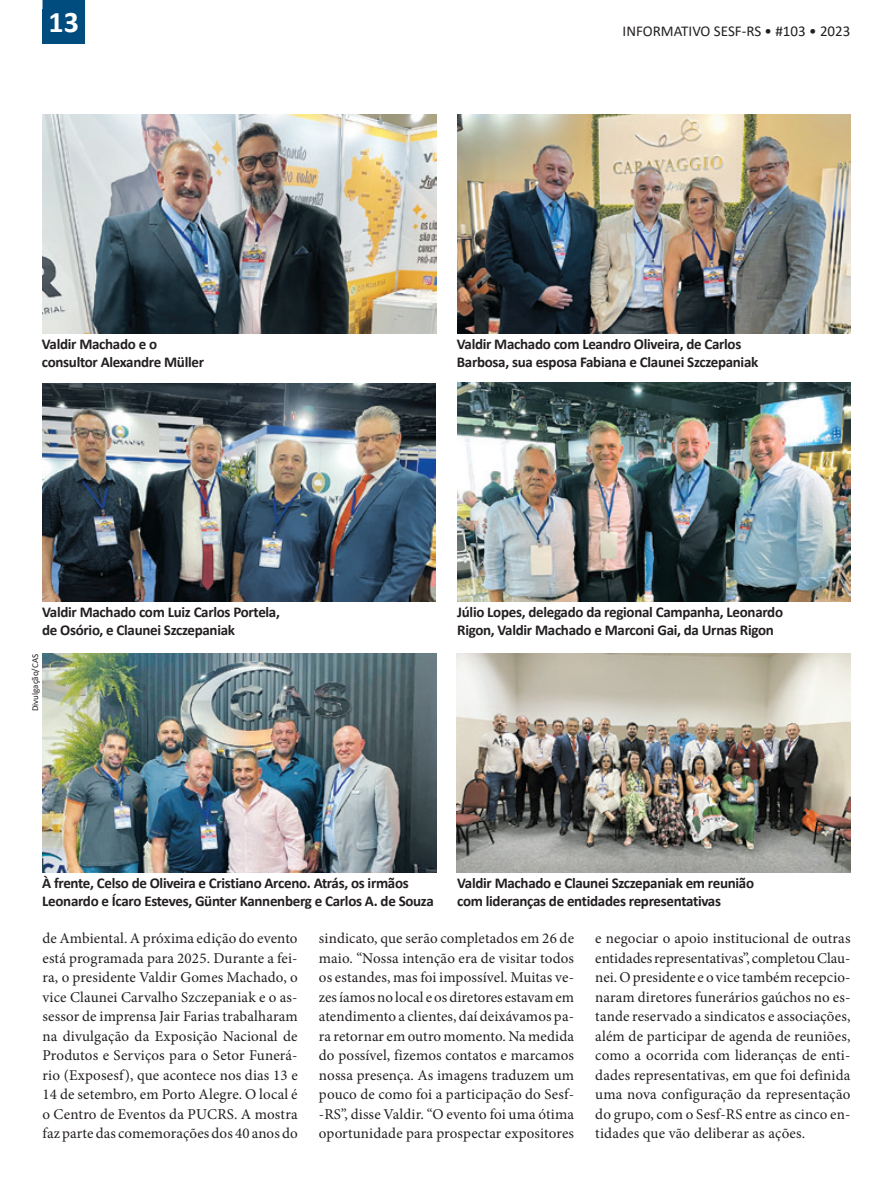
<style>
.page{position:relative;width:893px;height:1191px;background:#fff}
.page>*{position:absolute;margin:0;border:0;box-sizing:border-box;transform-origin:0 0}
._09__Textos{font:700 30px "Calibri";color:#fff}
._09__Textos-2{font:15px/19.5px "Minion Pro";letter-spacing:.01em;color:#231f20;text-align:justify}
._09__Textos-3{font:700 15px/18px "Calibri";letter-spacing:-.02em;color:#231f20}
.t1{font:15px "Calibri";color:#231f20}
._09__Textos-4{font:9px "Calibri";color:#231f20}
</style>
<div class="page">
<img style="left:43px;top:114px;width:393px;height:219px">
<img style="left:457px;top:114px;width:394px;height:219px">
<img style="left:42px;top:383px;width:394px;height:219px">
<img style="left:457px;top:383px;width:394px;height:219px">
<img style="left:43px;top:654px;width:393px;height:218px">
<img style="left:457px;top:654px;width:393px;height:219px">
<svg style="left:43px;top:0;width:42px;height:10px"></svg>
<div style="left:43px;top:10px;width:42px;height:34px;background:#014c7e"></div>
<p class="_09__Textos" style="left:49px;top:1px;width:32px">13</p>
<p class="t1" style="left:623px;top:20px;width:229px">INFORMATIVO SESF-RS • #103 • 2023</p>
<p class="_09__Textos-3" style="left:42px;top:334px;width:117px">Valdir Machado e o</p>
<p class="_09__Textos-3" style="left:42px;top:352px;width:164px">consultor Alexandre Müller</p>
<p class="_09__Textos-3" style="left:457px;top:334px;width:303px">Valdir Machado com Leandro Oliveira, de Carlos<br>Barbosa, sua esposa Fabiana e Claunei Szczepaniak</p>
<p class="_09__Textos-3" style="left:42px;top:603px;width:239px">Valdir Machado com Luiz Carlos Portela, de Osório, e Claunei Szczepaniak</p>
<p class="_09__Textos-4" style="left:29px;top:711px;width:59px;rotate:-90deg">Divulgação/CAS</p>
<p class="_09__Textos-3" style="left:457px;top:603px;width:327px">Júlio Lopes, delegado da regional Campanha, Leonardo<br>Rigon, Valdir Machado e Marconi Gai, da Urnas Rigon</p>
<p class="_09__Textos-3" style="left:42px;top:874px;width:393px">À frente, Celso de Oliveira e Cristiano Arceno. Atrás, os irmãos<br>Leonardo e Ícaro Esteves, Günter Kannenberg e Carlos A. de Souza</p>
<p class="_09__Textos-3" style="left:457px;top:873px;width:298px">Valdir Machado e Claunei Szczepaniak em reunião com lideranças de entidades representativas</p>
<p class="_09__Textos-2" style="left:43px;top:929px;width:257px">de Ambiental. A próxima edição do evento está programada para 2025. Durante a fei&shy;ra, o presidente Valdir Gomes Machado, o vice Claunei Carvalho Szczepaniak e o as&shy;sessor de imprensa Jair Farias trabalharam na divulgação da Exposição Nacional de Produtos e Serviços para o Setor Funerá&shy;rio (Exposesf), que acontece nos dias 13 e 14 de setembro, em Porto Alegre. O local é o Centro de Eventos da PUCRS. A mostra faz parte das comemorações dos 40 anos do</p>
<p class="_09__Textos-2" style="left:319px;top:929px;width:257px">sindicato, que serão completados em 26 de maio. “Nossa intenção era de visitar todos os estandes, mas foi impossível. Muitas ve&shy;zes íamos no local e os diretores estavam em atendimento a clientes, daí deixávamos pa&shy;ra retornar em outro momento. Na medida do possível, fizemos contatos e marcamos nossa presença. As imagens traduzem um pouco de como foi a participação do Sesf--RS”, disse Valdir. “O evento foi uma ótima oportunidade para prospectar expositores</p>
<p class="_09__Textos-2" style="left:595px;top:929px;width:257px">e negociar o apoio institucional de outras entidades representativas”, completou Clau&shy;nei. O presidente e o vice também recepcio&shy;naram diretores funerários gaúchos no es&shy;tande reservado a sindicatos e associações, além de participar de agenda de reuniões, como a ocorrida com lideranças de enti&shy;dades representativas, em que foi definida uma nova configuração da representação do grupo, com o Sesf-RS entre as cinco en&shy;tidades que vão deliberar as ações.</p>
</div>
